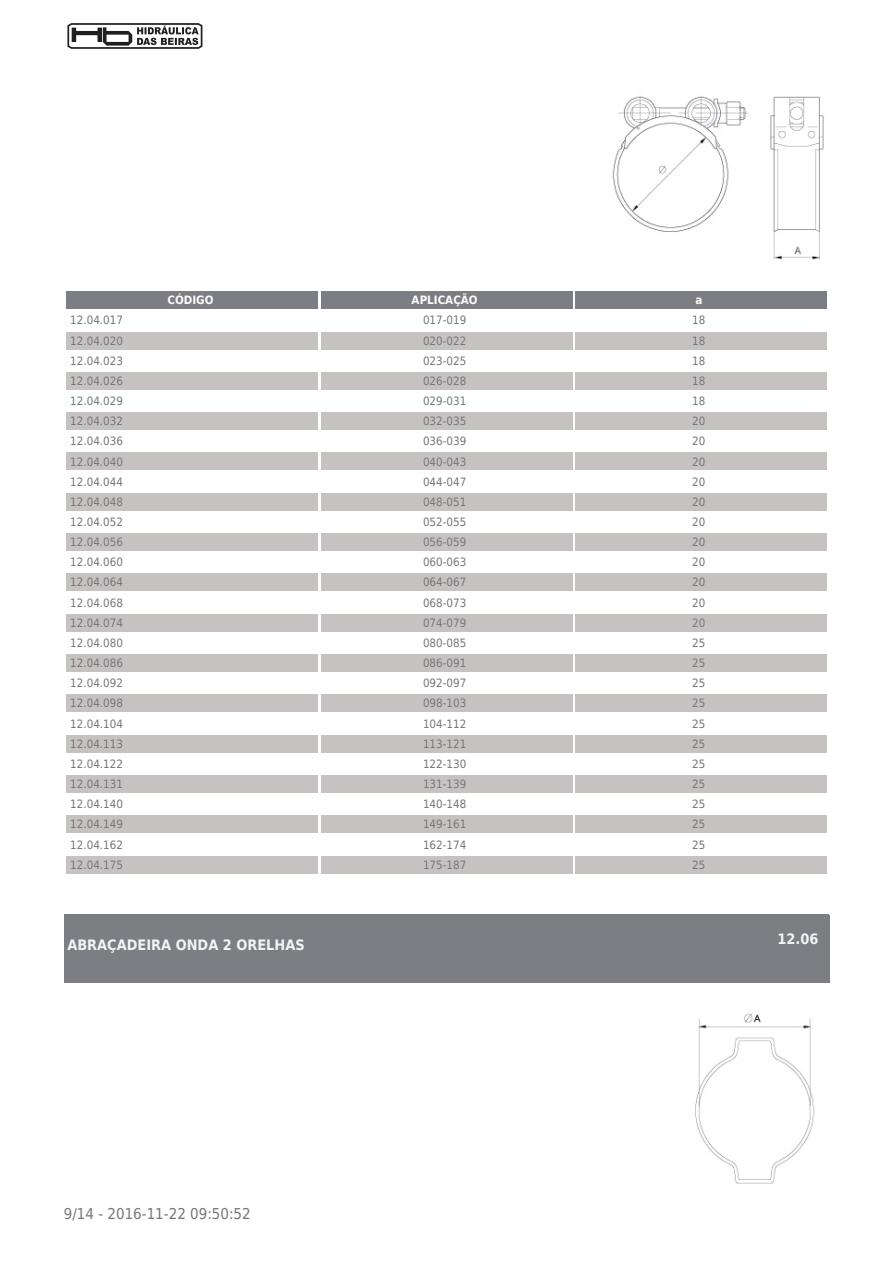
<style>
.page{position:relative;width:893px;height:1263px;background:#fff}
.page>*{position:absolute;margin:0;border:0;box-sizing:border-box;transform-origin:0 0}
.t1{font:15px "DejaVu Sans Condensed";color:#757679}
.t2{font:700 14.4px "DejaVu Sans Condensed";color:#f2f3f4}
.t3{font:11.55px "DejaVu Sans Condensed";color:#757679}
.t4{font:700 11.55px "DejaVu Sans Condensed";color:#fefcfa}
</style>
<div class="page">
<img style="left:612px;top:96px;width:212px;height:164px">
<div style="left:67px;top:332px;width:251px;height:17px;background:#c6c2c2"></div>
<div style="left:321px;top:332px;width:251px;height:17px;background:#c6c2c2"></div>
<div style="left:575px;top:332px;width:251px;height:17px;background:#c6c2c2"></div>
<div style="left:67px;top:372px;width:251px;height:17px;background:#c6c2c2"></div>
<div style="left:321px;top:372px;width:251px;height:17px;background:#c6c2c2"></div>
<div style="left:575px;top:372px;width:251px;height:17px;background:#c6c2c2"></div>
<div style="left:67px;top:412px;width:251px;height:18px;background:#c6c2c2"></div>
<div style="left:321px;top:412px;width:251px;height:18px;background:#c6c2c2"></div>
<div style="left:575px;top:412px;width:251px;height:18px;background:#c6c2c2"></div>
<div style="left:67px;top:453px;width:251px;height:17px;background:#c6c2c2"></div>
<div style="left:321px;top:453px;width:251px;height:17px;background:#c6c2c2"></div>
<div style="left:575px;top:453px;width:251px;height:17px;background:#c6c2c2"></div>
<div style="left:67px;top:493px;width:251px;height:17px;background:#c6c2c2"></div>
<div style="left:321px;top:493px;width:251px;height:17px;background:#c6c2c2"></div>
<div style="left:575px;top:493px;width:251px;height:17px;background:#c6c2c2"></div>
<div style="left:67px;top:533px;width:251px;height:18px;background:#c6c2c2"></div>
<div style="left:321px;top:533px;width:251px;height:18px;background:#c6c2c2"></div>
<div style="left:575px;top:533px;width:251px;height:18px;background:#c6c2c2"></div>
<div style="left:67px;top:574px;width:251px;height:17px;background:#c6c2c2"></div>
<div style="left:321px;top:574px;width:251px;height:17px;background:#c6c2c2"></div>
<div style="left:575px;top:574px;width:251px;height:17px;background:#c6c2c2"></div>
<div style="left:67px;top:614px;width:251px;height:17px;background:#c6c2c2"></div>
<div style="left:321px;top:614px;width:251px;height:17px;background:#c6c2c2"></div>
<div style="left:575px;top:614px;width:251px;height:17px;background:#c6c2c2"></div>
<div style="left:67px;top:654px;width:251px;height:18px;background:#c6c2c2"></div>
<div style="left:321px;top:654px;width:251px;height:18px;background:#c6c2c2"></div>
<div style="left:575px;top:654px;width:251px;height:18px;background:#c6c2c2"></div>
<div style="left:67px;top:695px;width:251px;height:17px;background:#c6c2c2"></div>
<div style="left:321px;top:695px;width:251px;height:17px;background:#c6c2c2"></div>
<div style="left:575px;top:695px;width:251px;height:17px;background:#c6c2c2"></div>
<div style="left:67px;top:735px;width:251px;height:17px;background:#c6c2c2"></div>
<div style="left:321px;top:735px;width:251px;height:17px;background:#c6c2c2"></div>
<div style="left:575px;top:735px;width:251px;height:17px;background:#c6c2c2"></div>
<div style="left:67px;top:775px;width:251px;height:18px;background:#c6c2c2"></div>
<div style="left:321px;top:775px;width:251px;height:18px;background:#c6c2c2"></div>
<div style="left:575px;top:775px;width:251px;height:18px;background:#c6c2c2"></div>
<div style="left:67px;top:816px;width:251px;height:17px;background:#c6c2c2"></div>
<div style="left:321px;top:816px;width:251px;height:17px;background:#c6c2c2"></div>
<div style="left:575px;top:816px;width:251px;height:17px;background:#c6c2c2"></div>
<div style="left:67px;top:856px;width:251px;height:17px;background:#c6c2c2"></div>
<div style="left:321px;top:856px;width:251px;height:17px;background:#c6c2c2"></div>
<div style="left:575px;top:856px;width:251px;height:17px;background:#c6c2c2"></div>
<div style="left:67px;top:291px;width:251px;height:18px;background:#7c7e83"></div>
<div style="left:321px;top:291px;width:251px;height:18px;background:#7c7e83"></div>
<div style="left:575px;top:291px;width:251px;height:18px;background:#7c7e83"></div>
<div style="left:64px;top:915px;width:765px;height:67px;background:#7c7e83"></div>
<img style="left:695px;top:1013px;width:120px;height:171px">
<svg style="left:67px;top:23px;width:135px;height:26px"></svg>
<p class="t4" style="left:167px;top:291px;width:48px">CÓDIGO</p>
<p class="t4" style="left:412px;top:291px;width:68px">APLICAÇÃO</p>
<p class="t4" style="left:695px;top:291px;width:8px">a</p>
<p class="t3" style="left:70px;top:311px;width:54px">12.04.017</p>
<p class="t3" style="left:423px;top:311px;width:45px">017-019</p>
<p class="t3" style="left:692px;top:311px;width:15px">18</p>
<p class="t3" style="left:70px;top:331px;width:54px">12.04.020</p>
<p class="t3" style="left:423px;top:331px;width:45px">020-022</p>
<p class="t3" style="left:692px;top:331px;width:15px">18</p>
<p class="t3" style="left:70px;top:351px;width:54px">12.04.023</p>
<p class="t3" style="left:423px;top:351px;width:45px">023-025</p>
<p class="t3" style="left:692px;top:351px;width:15px">18</p>
<p class="t3" style="left:70px;top:371px;width:54px">12.04.026</p>
<p class="t3" style="left:423px;top:371px;width:45px">026-028</p>
<p class="t3" style="left:692px;top:371px;width:15px">18</p>
<p class="t3" style="left:70px;top:391px;width:54px">12.04.029</p>
<p class="t3" style="left:423px;top:391px;width:45px">029-031</p>
<p class="t3" style="left:692px;top:391px;width:15px">18</p>
<p class="t3" style="left:70px;top:412px;width:54px">12.04.032</p>
<p class="t3" style="left:423px;top:412px;width:45px">032-035</p>
<p class="t3" style="left:692px;top:412px;width:15px">20</p>
<p class="t3" style="left:70px;top:432px;width:54px">12.04.036</p>
<p class="t3" style="left:423px;top:432px;width:45px">036-039</p>
<p class="t3" style="left:692px;top:432px;width:15px">20</p>
<p class="t3" style="left:70px;top:452px;width:54px">12.04.040</p>
<p class="t3" style="left:423px;top:452px;width:45px">040-043</p>
<p class="t3" style="left:692px;top:452px;width:15px">20</p>
<p class="t3" style="left:70px;top:472px;width:54px">12.04.044</p>
<p class="t3" style="left:423px;top:472px;width:45px">044-047</p>
<p class="t3" style="left:692px;top:472px;width:15px">20</p>
<p class="t3" style="left:70px;top:492px;width:54px">12.04.048</p>
<p class="t3" style="left:423px;top:492px;width:45px">048-051</p>
<p class="t3" style="left:692px;top:492px;width:15px">20</p>
<p class="t3" style="left:70px;top:512px;width:54px">12.04.052</p>
<p class="t3" style="left:423px;top:512px;width:45px">052-055</p>
<p class="t3" style="left:692px;top:512px;width:15px">20</p>
<p class="t3" style="left:70px;top:533px;width:54px">12.04.056</p>
<p class="t3" style="left:423px;top:533px;width:45px">056-059</p>
<p class="t3" style="left:692px;top:533px;width:15px">20</p>
<p class="t3" style="left:70px;top:553px;width:54px">12.04.060</p>
<p class="t3" style="left:423px;top:553px;width:45px">060-063</p>
<p class="t3" style="left:692px;top:553px;width:15px">20</p>
<p class="t3" style="left:70px;top:573px;width:54px">12.04.064</p>
<p class="t3" style="left:423px;top:573px;width:45px">064-067</p>
<p class="t3" style="left:692px;top:573px;width:15px">20</p>
<p class="t3" style="left:70px;top:593px;width:54px">12.04.068</p>
<p class="t3" style="left:423px;top:593px;width:45px">068-073</p>
<p class="t3" style="left:692px;top:593px;width:15px">20</p>
<p class="t3" style="left:70px;top:613px;width:54px">12.04.074</p>
<p class="t3" style="left:423px;top:613px;width:45px">074-079</p>
<p class="t3" style="left:692px;top:613px;width:15px">20</p>
<p class="t3" style="left:70px;top:633px;width:54px">12.04.080</p>
<p class="t3" style="left:423px;top:633px;width:45px">080-085</p>
<p class="t3" style="left:692px;top:633px;width:15px">25</p>
<p class="t3" style="left:70px;top:654px;width:54px">12.04.086</p>
<p class="t3" style="left:423px;top:654px;width:45px">086-091</p>
<p class="t3" style="left:692px;top:654px;width:15px">25</p>
<p class="t3" style="left:70px;top:674px;width:54px">12.04.092</p>
<p class="t3" style="left:423px;top:674px;width:45px">092-097</p>
<p class="t3" style="left:692px;top:674px;width:15px">25</p>
<p class="t3" style="left:70px;top:694px;width:54px">12.04.098</p>
<p class="t3" style="left:423px;top:694px;width:45px">098-103</p>
<p class="t3" style="left:692px;top:694px;width:15px">25</p>
<p class="t3" style="left:70px;top:714px;width:54px">12.04.104</p>
<p class="t3" style="left:423px;top:714px;width:45px">104-112</p>
<p class="t3" style="left:692px;top:714px;width:15px">25</p>
<p class="t3" style="left:70px;top:734px;width:54px">12.04.113</p>
<p class="t3" style="left:423px;top:734px;width:45px">113-121</p>
<p class="t3" style="left:692px;top:734px;width:15px">25</p>
<p class="t3" style="left:70px;top:754px;width:54px">12.04.122</p>
<p class="t3" style="left:423px;top:754px;width:45px">122-130</p>
<p class="t3" style="left:692px;top:754px;width:15px">25</p>
<p class="t3" style="left:70px;top:775px;width:54px">12.04.131</p>
<p class="t3" style="left:423px;top:775px;width:45px">131-139</p>
<p class="t3" style="left:692px;top:775px;width:15px">25</p>
<p class="t3" style="left:70px;top:795px;width:54px">12.04.140</p>
<p class="t3" style="left:423px;top:795px;width:45px">140-148</p>
<p class="t3" style="left:692px;top:795px;width:15px">25</p>
<p class="t3" style="left:70px;top:815px;width:54px">12.04.149</p>
<p class="t3" style="left:423px;top:815px;width:45px">149-161</p>
<p class="t3" style="left:692px;top:815px;width:15px">25</p>
<p class="t3" style="left:70px;top:835px;width:54px">12.04.162</p>
<p class="t3" style="left:423px;top:835px;width:45px">162-174</p>
<p class="t3" style="left:692px;top:835px;width:15px">25</p>
<p class="t3" style="left:70px;top:855px;width:54px">12.04.175</p>
<p class="t3" style="left:423px;top:855px;width:45px">175-187</p>
<p class="t3" style="left:692px;top:855px;width:15px">25</p>
<p class="t2" style="left:67px;top:933px;width:239px">ABRAÇADEIRA ONDA 2 ORELHAS</p>
<p class="t2" style="left:777px;top:927px;width:42px">12.06</p>
<p class="t1" style="left:64px;top:1201px;width:188px">9/14 - 2016-11-22 09:50:52</p>
</div>
